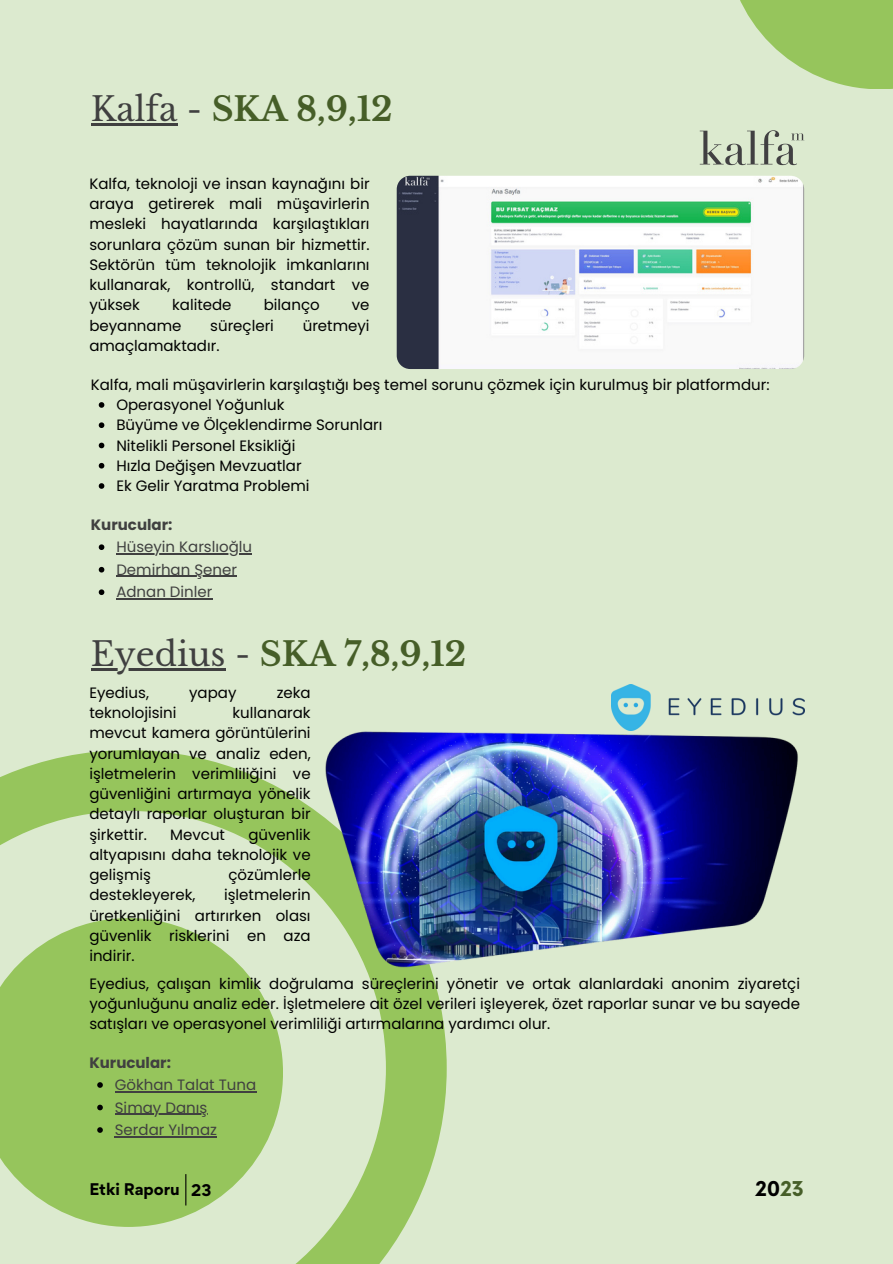
<style>
.page{position:relative;width:893px;height:1264px;background:#fff}
.page>*{position:absolute;margin:0;border:0;box-sizing:border-box;transform-origin:0 0}
.t1{font:700 33px "Libre Baskerville";color:#465e28}
.t2{font:700 19.95px "Now";color:#000}
.t3{font:15px/20.2px "Poppins";color:#000;text-align:justify}
.t4{font:15px "Poppins";color:#404040}
.t5{font:700 15px "Poppins";color:#404040}
.t6{font:700 15px "Gordita";color:#000}
.s1{font-weight:400;color:#404040}
.s2{color:#465e28}
</style>
<div class="page">
<div style="left:0;top:0;width:892px;height:1263px;background:#dceacf"></div>
<svg style="left:0;top:750px;width:446px;height:513px"></svg>
<svg style="left:0;top:918px;width:283px;height:308px;fill:#96c55c"></svg>
<svg style="left:740px;top:0;width:152px;height:89px;fill:#96c55c"></svg>
<hr style="left:185px;top:1174px;width:1px;height:31px;background:#000">
<hr style="left:91px;top:123px;width:86px;height:3px;background:#404040">
<svg style="left:99px;top:544px;width:5px;height:6px"></svg>
<hr style="left:116px;top:553px;width:136px;height:1px;background:#404040">
<svg style="left:99px;top:567px;width:5px;height:5px"></svg>
<hr style="left:116px;top:576px;width:121px;height:1px;background:#404040">
<svg style="left:99px;top:589px;width:5px;height:6px"></svg>
<hr style="left:116px;top:598px;width:96px;height:1px;background:#404040">
<hr style="left:91px;top:668px;width:134px;height:2px;background:#404040">
<svg style="left:97px;top:1082px;width:6px;height:5px"></svg>
<hr style="left:115px;top:1091px;width:141px;height:1px;background:#404040">
<svg style="left:97px;top:1104px;width:6px;height:6px"></svg>
<hr style="left:115px;top:1113px;width:92px;height:1px;background:#404040">
<svg style="left:97px;top:1127px;width:6px;height:5px"></svg>
<hr style="left:115px;top:1136px;width:102px;height:1px;background:#404040">
<img style="left:611px;top:684px;width:193px;height:34px">
<img style="left:396px;top:176px;width:408px;height:193px;border-radius:14px">
<svg style="left:699px;top:130px;width:105px;height:35px"></svg>
<svg style="left:99px;top:402px;width:5px;height:6px"></svg>
<svg style="left:99px;top:422px;width:5px;height:6px"></svg>
<svg style="left:99px;top:442px;width:5px;height:6px"></svg>
<svg style="left:99px;top:463px;width:5px;height:5px"></svg>
<svg style="left:99px;top:483px;width:5px;height:6px"></svg>
<img style="left:309px;top:718px;width:489px;height:255px">
<p class="t1" style="left:91px;top:89px;width:303px"><span class="s1">Kalfa -</span> SKA 8,9,12</p>
<p class="t3" style="left:89px;top:173px;width:282px">Kalfa, teknoloji ve insan kaynağını bir araya getirerek mali müşavirlerin mesleki hayatlarında karşılaştıkları sorunlara çözüm sunan bir hizmettir.<br>Sektörün tüm teknolojik imkanlarını kullanarak, kontrollü, standart ve yüksek</p>
<p class="t3" style="left:172px;top:295px;width:61px">kalitede</p>
<p class="t3" style="left:264px;top:295px;width:57px">bilanço</p>
<p class="t3" style="left:352px;top:295px;width:19px">ve</p>
<p class="t3" style="left:89px;top:315px;width:94px">beyanname</p>
<p class="t3" style="left:210px;top:315px;width:65px">süreçleri</p>
<p class="t3" style="left:303px;top:315px;width:68px">üretmeyi</p>
<p class="t3" style="left:89px;top:335px;width:132px">amaçlamaktadır.</p>
<p class="t3" style="left:91px;top:374px;width:680px">Kalfa, mali müşavirlerin karşılaştığı beş temel sorunu çözmek için kurulmuş bir platformdur:</p>
<p class="t3" style="left:116px;top:394px;width:170px">Operasyonel Yoğunluk</p>
<p class="t3" style="left:116px;top:415px;width:267px">Büyüme ve Ölçeklendirme Sorunları</p>
<h3 class="t3" style="left:116px;top:435px;width:180px">Nitelikli Personel Eksikliği</h3>
<p class="t3" style="left:116px;top:455px;width:187px">Hızla Değişen Mevzuatlar</p>
<p class="t3" style="left:116px;top:475px;width:195px">Ek Gelir Yaratma Problemi</p>
<p class="t5" style="left:91px;top:514px;width:83px">Kurucular:</p>
<p class="t4" style="left:116px;top:536px;width:137px">Hüseyin Karslıoğlu</p>
<p class="t4" style="left:116px;top:559px;width:122px">Demirhan Şener</p>
<p class="t4" style="left:116px;top:581px;width:98px">Adnan Dinler</p>
<h3 class="t1" style="left:91px;top:633px;width:377px"><span class="s1">Eyedius -</span> SKA 7,8,9,12</h3>
<p class="t3" style="left:89px;top:682px;width:61px">Eyedius,</p>
<p class="t3" style="left:189px;top:682px;width:49px">yapay</p>
<p class="t3" style="left:276px;top:682px;width:35px">zeka</p>
<p class="t3" style="left:89px;top:702px;width:89px">teknolojisini</p>
<p class="t3" style="left:89px;top:702px;width:223px;text-indent:143px">kullanarak mevcut kamera görüntülerini yorumlayan ve analiz eden, işletmelerin verimliliğini ve güvenliğini artırmaya yönelik detaylı raporlar oluşturan bir şirkettir.</p>
<p class="t3" style="left:89px;top:824px;width:223px;text-indent:159px">güvenlik altyapısını daha teknolojik ve gelişmiş</p>
<p class="t3" style="left:170px;top:824px;width:56px">Mevcut</p>
<p class="t3" style="left:228px;top:864px;width:84px">çözümlerle</p>
<p class="t3" style="left:89px;top:885px;width:223px;text-indent:135px">işletmelerin üretkenliğini artırırken olası güvenlik risklerini en aza indirir.</p>
<p class="t3" style="left:89px;top:885px;width:108px">destekleyerek,</p>
<p class="t3" style="left:89px;top:973px;width:712px">Eyedius, çalışan kimlik doğrulama süreçlerini yönetir ve ortak alanlardaki anonim ziyaretçi yoğunluğunu analiz eder. İşletmelere ait özel verileri işleyerek, özet raporlar sunar ve bu sayede satışları ve operasyonel verimliliği artırmalarına yardımcı olur.</p>
<p class="t5" style="left:89px;top:1051px;width:83px">Kurucular:</p>
<p class="t4" style="left:115px;top:1074px;width:143px">Gökhan Talat Tuna</p>
<p class="t4" style="left:115px;top:1096px;width:94px">Simay Danış</p>
<h1 class="t4" style="left:115px;top:1119px;width:104px">Serdar Yılmaz</h1>
<p class="t6" style="left:89px;top:1179px;width:92px">Etki Raporu</p>
<p class="t6" style="left:191px;top:1179px;width:22px">23</p>
<h1 class="t2" style="left:755px;top:1177px;width:50px">20<span class="s2">23</span></h1>
</div>
